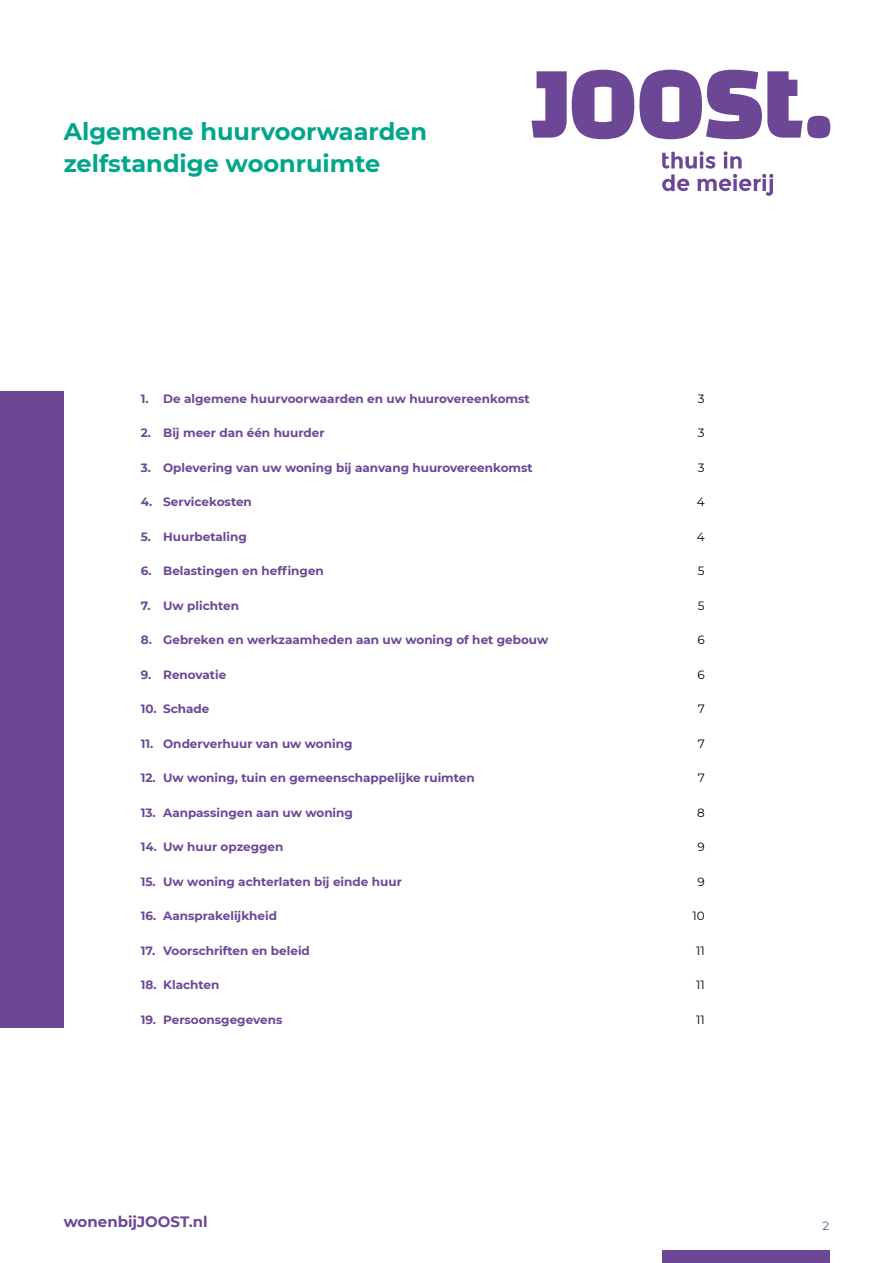
<style>
.page{position:relative;width:893px;height:1263px;background:#fff}
.page>*{position:absolute;margin:0;border:0;box-sizing:border-box;transform-origin:0 0}
.t1{font:700 24px/31.5px "Montserrat";color:#00a68b}
.t2{font:700 15px "Montserrat";color:#6c4796}
.t3{font:700 12px "Montserrat";color:#6c4796}
.t4{font:12px "Montserrat";color:#000}
.t5{font:12px "Montserrat";color:#6c4796}
</style>
<div class="page">
<div style="left:662px;top:1250px;width:167px;height:13px;background:#6c4796"></div>
<svg style="left:531px;top:70px;width:299px;height:69px"></svg>
<svg style="left:662px;top:151px;width:111px;height:45px"></svg>
<div style="left:0;top:391px;width:64px;height:637px;background:#6c4796"></div>
<h1 class="t1" style="left:64px;top:115px;width:365px">Algemene huurvoorwaarden zelfstandige woonruimte</h1>
<p class="t3" style="left:141px;top:390px;width:391px">1. De algemene huurvoorwaarden en uw huurovereenkomst</p>
<p class="t4" style="left:698px;top:390px;width:8px">3</p>
<p class="t3" style="left:141px;top:424px;width:185px">2. Bij meer dan één huurder</p>
<p class="t4" style="left:698px;top:425px;width:8px">3</p>
<p class="t3" style="left:141px;top:459px;width:394px">3. Oplevering van uw woning bij aanvang huurovereenkomst</p>
<p class="t4" style="left:698px;top:459px;width:8px">3</p>
<p class="t3" style="left:141px;top:493px;width:113px">4. Servicekosten</p>
<p class="t4" style="left:697px;top:494px;width:9px">4</p>
<p class="t3" style="left:141px;top:528px;width:108px">5. Huurbetaling</p>
<p class="t4" style="left:697px;top:528px;width:9px">4</p>
<p class="t3" style="left:141px;top:562px;width:185px">6. Belastingen en heffingen</p>
<p class="t4" style="left:698px;top:563px;width:8px">5</p>
<p class="t3" style="left:141px;top:597px;width:100px">7. Uw plichten</p>
<p class="t4" style="left:698px;top:597px;width:8px">5</p>
<p class="t3" style="left:141px;top:631px;width:409px">8. Gebreken en werkzaamheden aan uw woning of het gebouw</p>
<p class="t4" style="left:697px;top:632px;width:9px">6</p>
<p class="t3" style="left:141px;top:666px;width:87px">9. Renovatie</p>
<p class="t4" style="left:697px;top:666px;width:9px">6</p>
<p class="t3" style="left:141px;top:700px;width:70px">10. Schade</p>
<p class="t4" style="left:698px;top:701px;width:9px">7</p>
<p class="t3" style="left:141px;top:735px;width:213px">11. Onderverhuur van uw woning</p>
<p class="t4" style="left:698px;top:735px;width:9px">7</p>
<p class="t3" style="left:141px;top:769px;width:336px">12. Uw woning, tuin en gemeenschappelijke ruimten</p>
<p class="t4" style="left:698px;top:770px;width:9px">7</p>
<p class="t3" style="left:141px;top:804px;width:214px">13. Aanpassingen aan uw woning</p>
<p class="t4" style="left:697px;top:804px;width:9px">8</p>
<p class="t3" style="left:141px;top:838px;width:144px">14. Uw huur opzeggen</p>
<p class="t4" style="left:697px;top:839px;width:9px">9</p>
<p class="t3" style="left:141px;top:873px;width:263px">15. Uw woning achterlaten bij einde huur</p>
<p class="t4" style="left:697px;top:873px;width:9px">9</p>
<p class="t3" style="left:141px;top:907px;width:138px">16. Aansprakelijkheid</p>
<p class="t4" style="left:692px;top:908px;width:14px">10</p>
<p class="t3" style="left:141px;top:942px;width:171px">17. Voorschriften en beleid</p>
<p class="t4" style="left:696px;top:942px;width:10px">11</p>
<p class="t3" style="left:141px;top:976px;width:80px">18. Klachten</p>
<p class="t4" style="left:696px;top:977px;width:10px">11</p>
<p class="t3" style="left:141px;top:1011px;width:143px">19. Persoonsgegevens</p>
<p class="t4" style="left:696px;top:1011px;width:10px">11</p>
<p class="t2" style="left:64px;top:1211px;width:145px">wonenbijJOOST.nl</p>
<p class="t5" style="left:822px;top:1217px;width:8px">2</p>
</div>
